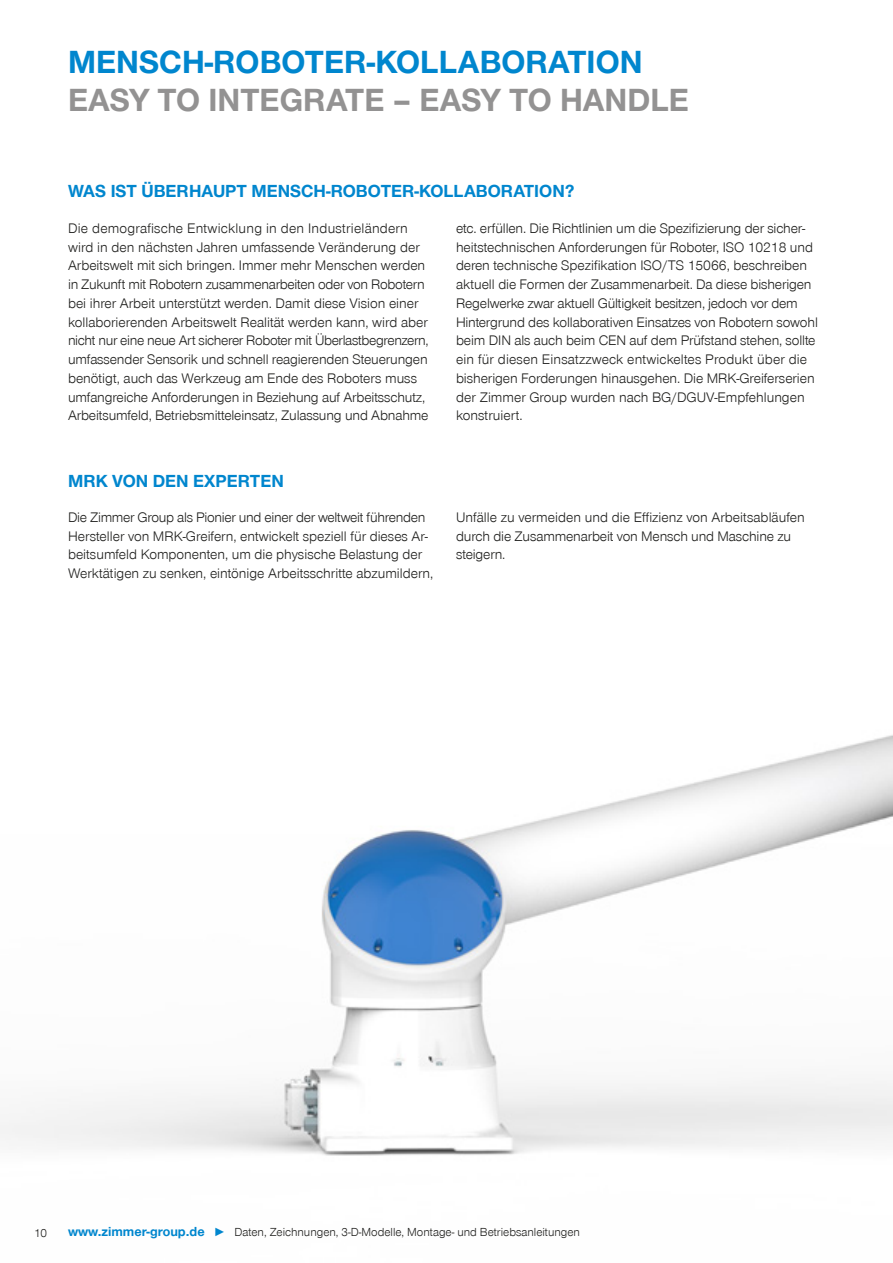
<style>
.page{position:relative;width:893px;height:1263px;background:#fff}
.page>*{position:absolute;margin:0;border:0;box-sizing:border-box;transform-origin:0 0}
.CB_AF_Headline_22_25{font:700 33px/37.5px "Zimmer Group Sans Global";color:#0086ce}
.CB_AF_Fließtext_9_5{font:700 18px "Zimmer Group Sans Global";color:#0086ce}
.CB_AF_Fließtext_9_5-2{font:300 14.25px/18.8px "Zimmer Group Sans Global";letter-spacing:-.005em;color:#1d1d1b}
.CB_AF_Seitenzahl_lin{font:300 12px "Zimmer Group Sans Global";color:#1d1d1b}
.s1{color:#939292}
.s2{font-weight:700;font-size:13.5px;color:#0086ce}
.s3{color:#0086ce}
</style>
<div class="page">
<img style="left:0;top:735px;width:893px;height:421px">
<p class="CB_AF_Headline_22_25" style="left:68px;top:43px;width:622px">MENSCH-ROBOTER-KOLLABORATION<br><span class="s1">EASY TO INTEGRATE – EASY TO HANDLE</span></p>
<p class="CB_AF_Fließtext_9_5" style="left:68px;top:180px;width:508px">WAS IST ÜBERHAUPT MENSCH-ROBOTER-KOLLABORATION?</p>
<p class="CB_AF_Fließtext_9_5-2" style="left:68px;top:218px;width:362px">Die demografische Entwicklung in den Industrieländern wird in den nächsten Jahren umfassende Veränderung der Arbeitswelt mit sich bringen. Immer mehr Menschen werden in Zukunft mit Robotern zusammenarbeiten oder von Robotern bei ihrer Arbeit unterstützt werden. Damit diese Vision einer kollaborierenden Arbeitswelt Realität werden kann, wird aber nicht nur eine neue Art sicherer Roboter mit Überlastbegrenzern, umfassender Sensorik und schnell reagierenden Steuerungen benötigt, auch das Werkzeug am Ende des Roboters muss umfangreiche Anforderungen in Beziehung auf Arbeitsschutz, Arbeitsumfeld, Betriebsmitteleinsatz, Zulassung und Abnahme</p>
<p class="CB_AF_Fließtext_9_5-2" style="left:456px;top:218px;width:363px">etc. erfüllen. Die Richtlinien um die Spezifizierung der sicher&shy;heitstechnischen Anforderungen für Roboter, ISO 10218 und deren technische Spezifikation ISO/TS 15066, beschreiben aktuell die Formen der Zusammenarbeit. Da diese bisherigen Regelwerke zwar aktuell Gültigkeit besitzen, jedoch vor dem Hintergrund des kollaborativen Einsatzes von Robotern sowohl beim DIN als auch beim CEN auf dem Prüfstand stehen, sollte ein für diesen Einsatzzweck entwickeltes Produkt über die bisherigen Forderungen hinausgehen. Die MRK-Greiferserien der Zimmer Group wurden nach BG/DGUV-Empfehlungen konstruiert.</p>
<p class="CB_AF_Fließtext_9_5" style="left:68px;top:470px;width:217px">MRK VON DEN EXPERTEN</p>
<p class="CB_AF_Fließtext_9_5-2" style="left:68px;top:508px;width:367px">Die Zimmer Group als Pionier und einer der weltweit führenden Hersteller von MRK-Greifern, entwickelt speziell für dieses Ar&shy;beitsumfeld Komponenten, um die physische Belastung der Werktätigen zu senken, eintönige Arbeitsschritte abzumildern,</p>
<p class="CB_AF_Fließtext_9_5-2" style="left:456px;top:508px;width:350px">Unfälle zu vermeiden und die Effizienz von Arbeitsabläufen durch die Zusammenarbeit von Mensch und Maschine zu steigern.</p>
<p class="CB_AF_Seitenzahl_lin" style="left:34px;top:1226px;width:15px">10</p>
<p class="CB_AF_Seitenzahl_lin" style="left:68px;top:1225px;width:513px"><span class="s2">www.zimmer-group.de</span> <span class="s3">►</span> Daten, Zeichnungen, 3-D-Modelle, Montage- und Betriebsanleitungen</p>
</div>
